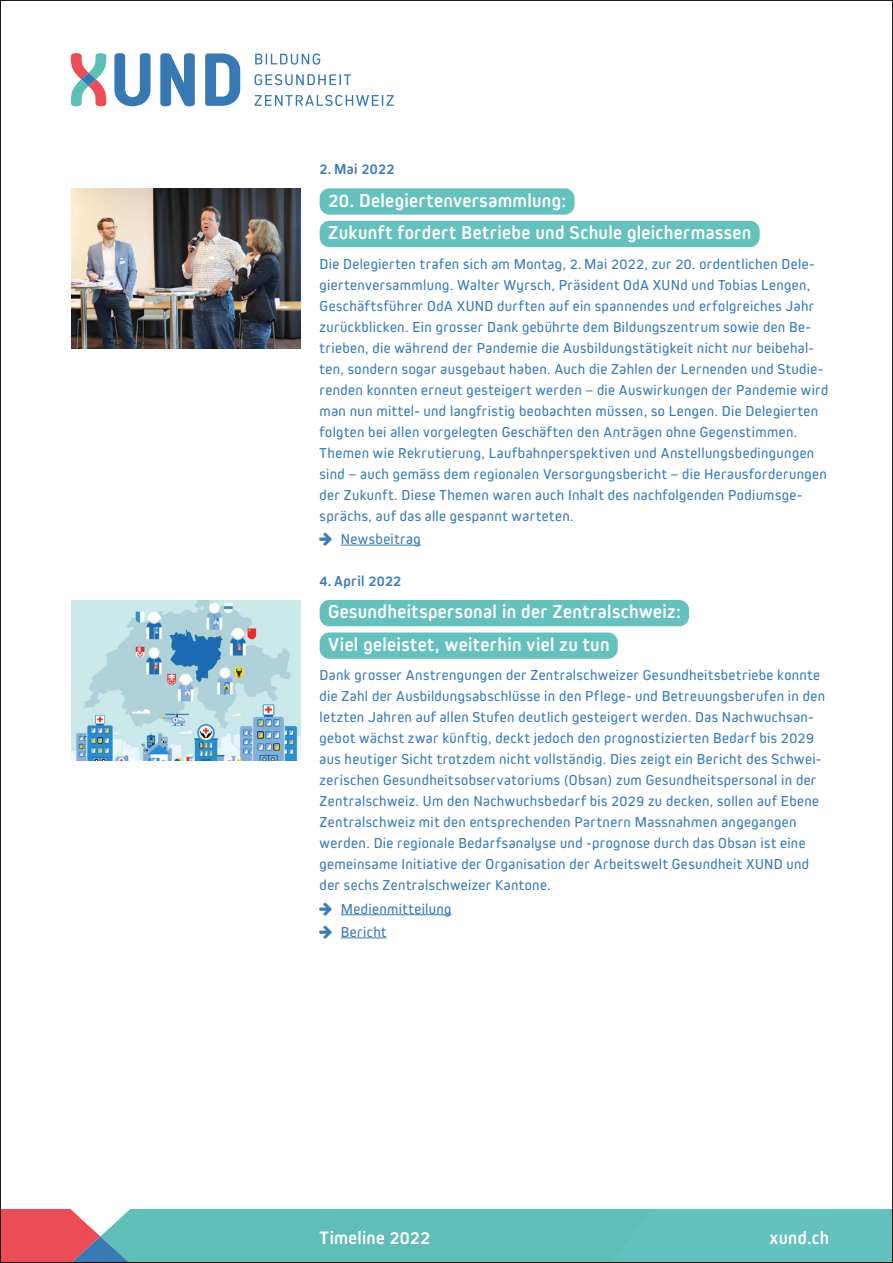
<style>
.page{position:relative;width:893px;height:1263px;background:#fff}
.page>*{position:absolute;margin:0;border:0;box-sizing:border-box;transform-origin:0 0}
.t1{font:700 19.5px/32.5px "Kiro";letter-spacing:.02em;color:#fff}
.t2{font:700 18.75px "Kiro";letter-spacing:.015em;color:#fff}
.t3{font:15px/21px "Kiro";letter-spacing:.025em;color:#3a7cb8}
.t4{font:700 15px "Kiro";letter-spacing:.025em;color:#3a7cb8}
</style>
<div class="page">
<div style="left:578px;top:1210px;width:315px;height:53px;background:#65c1be"></div>
<svg style="left:2px;top:1210px;width:576px;height:51px;background:#76aeab"></svg>
<svg style="left:114px;top:53px;width:37px;height:53px"></svg>
<svg style="left:205px;top:53px;width:35px;height:53px"></svg>
<svg style="left:160px;top:53px;width:35px;height:53px"></svg>
<svg style="left:71px;top:53px;width:35px;height:53px"></svg>
<svg style="left:255px;top:53px;width:65px;height:12px"></svg>
<svg style="left:255px;top:74px;width:96px;height:11px"></svg>
<svg style="left:255px;top:95px;width:139px;height:11px"></svg>
<div style="left:320px;top:188px;width:255px;height:27px;background:#65c1be;border-radius:10px"></div>
<div style="left:320px;top:221px;width:440px;height:26px;background:#65c1be;border-radius:10px"></div>
<hr style="left:341px;top:545px;width:80px;height:1px;background:#3a7cb8">
<div style="left:320px;top:600px;width:369px;height:26px;background:#65c1be;border-radius:10px"></div>
<div style="left:320px;top:632px;width:298px;height:27px;background:#65c1be;border-radius:10px"></div>
<hr style="left:341px;top:914px;width:110px;height:1px;background:#3a7cb8">
<hr style="left:341px;top:937px;width:46px;height:1px;background:#3a7cb8">
<img style="left:71px;top:188px;width:229px;height:160px">
<img style="left:71px;top:600px;width:229px;height:160px">
<p class="t4" style="left:320px;top:160px;width:76px">2. Mai 2022</p>
<h1 class="t1" style="left:328px;top:184px;width:425px">20. Delegiertenversammlung:<br>Zukunft fordert Betriebe und Schule gleichermassen</h1>
<p class="t3" style="left:320px;top:253px;width:510px">Die Delegierten trafen sich am Montag, 2. Mai 2022, zur 20. ordentlichen Dele&shy;giertenversammlung. Walter Wyrsch, Präsident OdA XUNd und Tobias Lengen, Geschäftsführer OdA XUND durften auf ein spannendes und erfolgreiches Jahr zurückblicken. Ein grosser Dank gebührte dem Bildungszentrum sowie den Be&shy;trieben, die während der Pandemie die Ausbildungstätigkeit nicht nur beibehal&shy;ten, sondern sogar ausgebaut haben. Auch die Zahlen der Lernenden und Studie&shy;renden konnten erneut gesteigert werden – die Auswirkungen der Pandemie wird man nun mittel- und langfristig beobachten müssen, so Lengen. Die Delegierten folgten bei allen vorgelegten Geschäften den Anträgen ohne Gegenstimmen.<br>Themen wie Rekrutierung, Laufbahnperspektiven und Anstellungsbedingungen sind – auch gemäss dem regionalen Versorgungsbericht – die Herausforderungen der Zukunft. Diese Themen waren auch Inhalt des nachfolgenden Podiumsge&shy;sprächs, auf das alle gespannt warteten.</p>
<p class="t3" style="left:341px;top:528px;width:82px">Newsbeitrag</p>
<p class="t4" style="left:320px;top:572px;width:83px">4. April 2022</p>
<h1 class="t1" style="left:328px;top:595px;width:354px">Gesundheitspersonal in der Zentralschweiz:<br>Viel geleistet, weiterhin viel zu tun</h1>
<p class="t3" style="left:320px;top:665px;width:507px">Dank grosser Anstrengungen der Zentralschweizer Gesundheitsbetriebe konnte die Zahl der Ausbildungsabschlüsse in den Pflege- und Betreuungsberufen in den letzten Jahren auf allen Stufen deutlich gesteigert werden. Das Nachwuchsan&shy;gebot wächst zwar künftig, deckt jedoch den prognostizierten Bedarf bis 2029 aus heutiger Sicht trotzdem nicht vollständig. Dies zeigt ein Bericht des Schwei&shy;zerischen Gesundheitsobservatoriums (Obsan) zum Gesundheitspersonal in der Zentralschweiz. Um den Nachwuchsbedarf bis 2029 zu decken, sollen auf Ebene Zentralschweiz mit den entsprechenden Partnern Massnahmen angegangen werden. Die regionale Bedarfsanalyse und -prognose durch das Obsan ist eine gemeinsame Initiative der Organisation der Arbeitswelt Gesundheit XUND und der sechs Zentralschweizer Kantone.</p>
<p class="t3" style="left:341px;top:897px;width:112px;line-height:23.1px">Medienmitteilung<br>Bericht</p>
<p class="t2" style="left:320px;top:1226px;width:112px">Timeline 2022</p>
<p class="t2" style="left:770px;top:1226px;width:61px">xund.ch</p>
</div>
